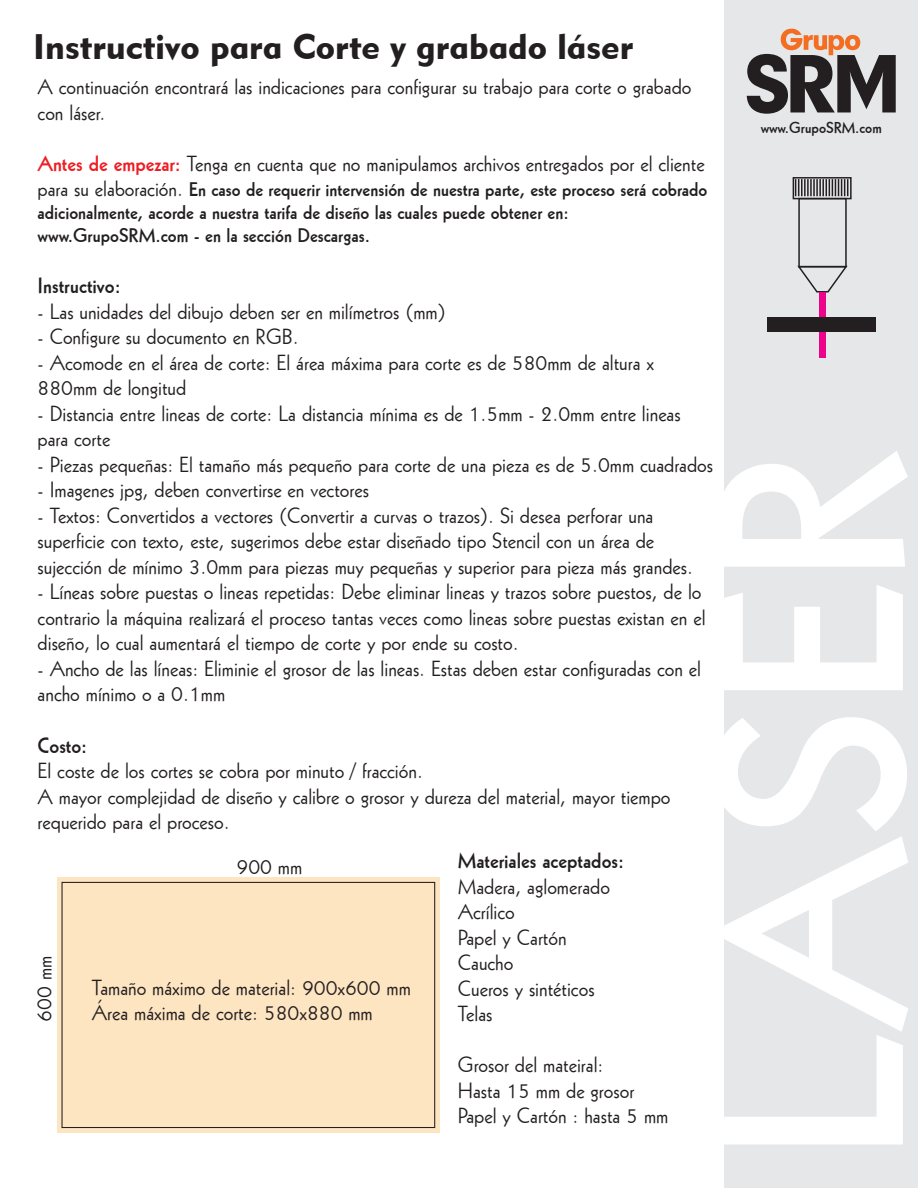
<style>
.page{position:relative;width:918px;height:1188px;background:#fff}
.page>*{position:absolute;margin:0;border:0;box-sizing:border-box;transform-origin:0 0}
.t1{font:35.4px "Geometric 415 BT Black A";color:#231f20}
.t2{font:21.3px/25.5px "Geometric 231 BT Roman C";color:#231f20}
.t3{font:21.3px "Geometric 231 BT Bold C";color:#231f20}
.t4{font:19.2px/23px "Geometric 231 BT Bold C";color:#231f20}
.t5{font:15.3px "Geometric 231 BT Bold C";color:#231f20}
.s1{font-family:"Geometric 231 BT Bold C";color:#ee1d23}
.s2{font-family:"Geometric 231 BT Roman C";font-size:21.3px}
</style>
<div class="page">
<div style="left:57px;top:877px;width:383px;height:256px;background:#fee5c1"></div>
<div style="left:61px;top:882px;width:374px;height:246px;border:1px solid #231f20"></div>
<div style="left:725px;top:0;width:193px;height:1188px;background:#e6e7e9"></div>
<svg style="left:747px;top:29px;width:149px;height:85px"></svg>
<svg style="left:724px;top:717px;width:184px;height:428px"></svg>
<svg style="left:724px;top:585px;width:179px;height:105px"></svg>
<svg style="left:724px;top:451px;width:184px;height:116px"></svg>
<div style="left:793px;top:177px;width:59px;height:22px;border:2px solid #231f20"></div>
<div style="left:798px;top:198px;width:49px;height:69px;border:2px solid #231f20"></div>
<svg style="left:797px;top:265px;width:51px;height:29px"></svg>
<svg style="left:795px;top:179px;width:53px;height:17px"></svg>
<div style="left:819px;top:292px;width:6px;height:25px;background:#ed028c"></div>
<div style="left:819px;top:332px;width:6px;height:26px;background:#ed028c"></div>
<div style="left:767px;top:317px;width:109px;height:15px;background:#231f20"></div>
<h1 class="t1" style="left:33px;top:25px;width:602px">Instructivo para Corte y grabado láser</h1>
<p class="t2" style="left:38px;top:73px;width:655px">A continuación encontrará las indicaciones para configurar su trabajo para corte o grabado con láser.</p>
<p class="t2" style="left:38px;top:150px;width:669px"><span class="s1">Antes de empezar:</span> Tenga en cuenta que no manipulamos archivos entregados por el cliente</p>
<p class="t4" style="left:38px;top:177px;width:671px"><span class="s2">para su elaboración.</span> En caso de requerir intervensión de nuestra parte, este proceso será cobrado adicionalmente, acorde a nuestra tarifa de diseño las cuales puede obtener en: www.GrupoSRM.com - en la sección Descargas.</p>
<p class="t3" style="left:38px;top:272px;width:85px">Instructivo:</p>
<p class="t2" style="left:38px;top:298px;width:410px">- Las unidades del dibujo deben ser en milímetros (mm)</p>
<p class="t2" style="left:38px;top:323px;width:263px">- Configure su documento en RGB.</p>
<p class="t2" style="left:38px;top:349px;width:618px">- Acomode en el área de corte: El área máxima para corte es de 580mm de altura x<br>880mm de longitud</p>
<p class="t2" style="left:38px;top:400px;width:645px">- Distancia entre lineas de corte: La distancia mínima es de 1.5mm - 2.0mm entre lineas para corte</p>
<p class="t2" style="left:38px;top:451px;width:677px">- Piezas pequeñas: El tamaño más pequeño para corte de una pieza es de 5.0mm cuadrados</p>
<p class="t2" style="left:38px;top:477px;width:333px">- Imagenes jpg, deben convertirse en vectores</p>
<p class="t2" style="left:38px;top:502px;width:657px">- Textos: Convertidos a vectores (Convertir a curvas o trazos). Si desea perforar una superficie con texto, este, sugerimos debe estar diseñado tipo Stencil con un área de sujección de mínimo 3.0mm para piezas muy pequeñas y superior para pieza más grandes.</p>
<p class="t2" style="left:38px;top:579px;width:669px">- Líneas sobre puestas o lineas repetidas: Debe eliminar lineas y trazos sobre puestos, de lo contrario la máquina realizará el proceso tantas veces como lineas sobre puestas existan en el diseño, lo cual aumentará el tiempo de corte y por ende su costo.</p>
<p class="t2" style="left:38px;top:655px;width:665px">- Ancho de las líneas: Eliminie el grosor de las lineas. Estas deben estar configuradas con el ancho mínimo o a 0.1mm</p>
<p class="t3" style="left:38px;top:731px;width:51px">Costo:</p>
<p class="t2" style="left:38px;top:757px;width:634px">El coste de los cortes se cobra por minuto / fracción.<br>A mayor complejidad de diseño y calibre o grosor y dureza del material, mayor tiempo requerido para el proceso.</p>
<p class="t2" style="left:237px;top:853px;width:67px">900 mm</p>
<p class="t3" style="left:458px;top:846px;width:168px">Materiales aceptados:</p>
<p class="t2" style="left:458px;top:873px;width:154px">Madera, aglomerado<br>Acrílico<br>Papel y Cartón<br>Caucho<br>Cueros y sintéticos<br>Telas</p>
<p class="t2" style="left:458px;top:1051px;width:212px">Grosor del mateiral:<br>Hasta 15 mm de grosor<br>Papel y Cartón : hasta 5 mm</p>
<p class="t2" style="left:31px;top:1022px;width:67px;rotate:-90deg">600 mm</p>
<p class="t2" style="left:92px;top:974px;width:320px">Tamaño máximo de material: 900x600 mm<br>Área máxima de corte: 580x880 mm</p>
<p class="t5" style="left:761px;top:117px;width:123px">www.GrupoSRM.com</p>
</div>
